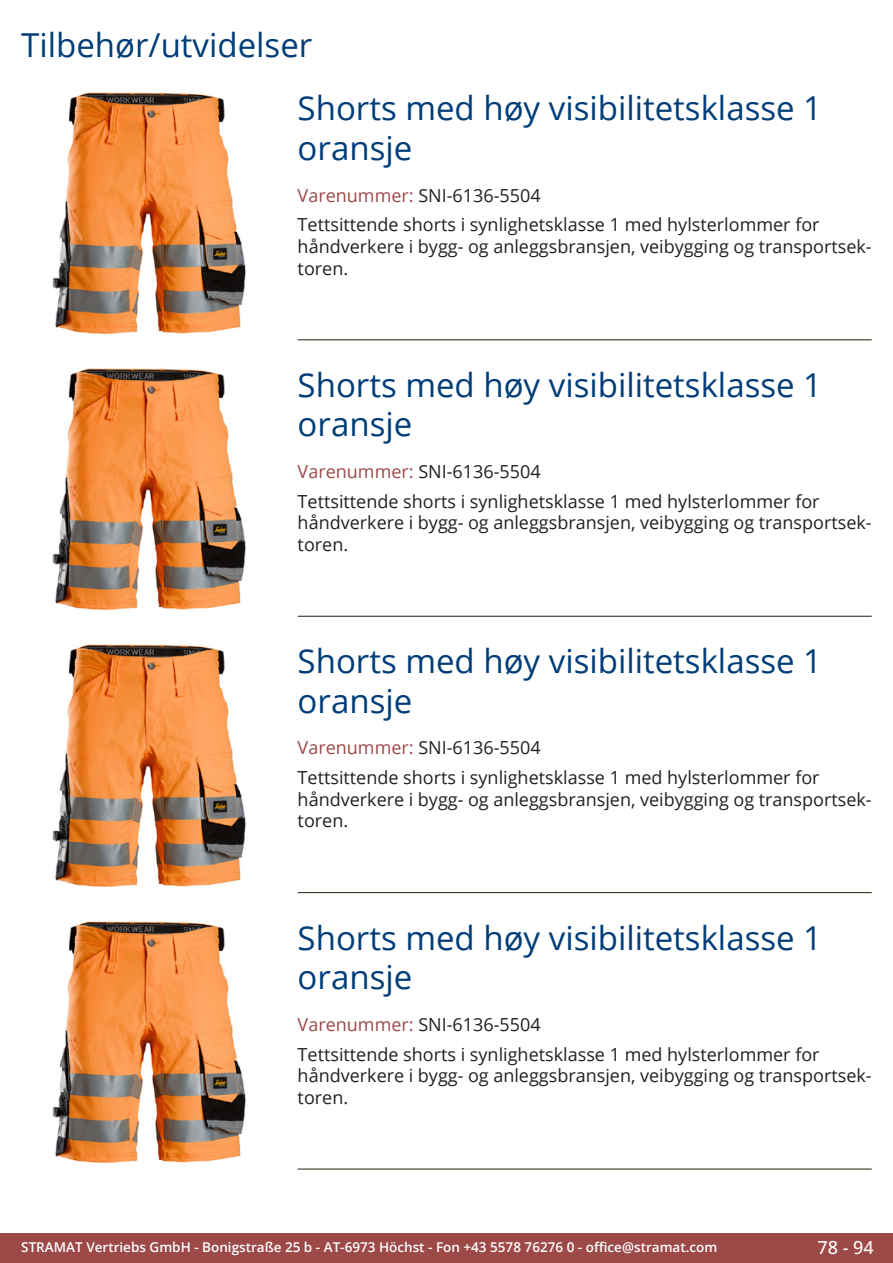
<style>
.page{position:relative;width:893px;height:1263px;background:#fff}
.page>*{position:absolute;margin:0;border:0;box-sizing:border-box;transform-origin:0 0}
.Produkttitel{font:33px/39.6px "Open Sans";color:#003d78}
.RastTitel{font:33px "Open Sans";color:#003d78}
.Beschreibung_Text{font:18px/21.6px "Open Sans";color:#231f20}
.TechDaten_Überschrif{font:18px "Open Sans";color:#231f20}
.t1{font:500 18px "Open Sans";color:#fff}
.t2{font:600 13.5px "Open Sans";color:#fff}
.s1{color:#9c4948}
</style>
<div class="page">
<div style="left:0;top:1233px;width:893px;height:30px;background:#9c4948"></div>
<hr style="left:298px;top:340px;width:574px;height:1px;background:#201d08">
<hr style="left:298px;top:616px;width:574px;height:1px;background:#201d08">
<hr style="left:298px;top:892px;width:574px;height:1px;background:#201d08">
<hr style="left:298px;top:1169px;width:574px;height:1px;background:#201d08">
<img style="left:52px;top:92px;width:194px;height:242px">
<img style="left:52px;top:368px;width:194px;height:242px">
<img style="left:52px;top:644px;width:194px;height:243px">
<img style="left:52px;top:921px;width:194px;height:242px">
<p class="RastTitel" style="left:21px;top:22px;width:293px">Tilbehør/utvidelser</p>
<p class="Produkttitel" style="left:298px;top:88px;width:526px">Shorts med høy visibilitetsklasse 1 oransje</p>
<p class="TechDaten_Überschrif" style="left:298px;top:183px;width:245px"><span class="s1">Varenummer:</span> SNI-6136-5504</p>
<p class="Beschreibung_Text" style="left:298px;top:214px;width:574px">Tettsittende shorts i synlighetsklasse 1 med hylsterlommer for håndverkere i bygg- og anleggsbransjen, veibygging og transportsek&shy;toren.</p>
<p class="Produkttitel" style="left:298px;top:364px;width:526px">Shorts med høy visibilitetsklasse 1 oransje</p>
<p class="TechDaten_Überschrif" style="left:298px;top:459px;width:245px"><span class="s1">Varenummer:</span> SNI-6136-5504</p>
<p class="Beschreibung_Text" style="left:298px;top:490px;width:574px">Tettsittende shorts i synlighetsklasse 1 med hylsterlommer for håndverkere i bygg- og anleggsbransjen, veibygging og transportsek&shy;toren.</p>
<p class="Produkttitel" style="left:298px;top:640px;width:526px">Shorts med høy visibilitetsklasse 1 oransje</p>
<p class="TechDaten_Überschrif" style="left:298px;top:735px;width:245px"><span class="s1">Varenummer:</span> SNI-6136-5504</p>
<p class="Beschreibung_Text" style="left:298px;top:766px;width:574px">Tettsittende shorts i synlighetsklasse 1 med hylsterlommer for håndverkere i bygg- og anleggsbransjen, veibygging og transportsek&shy;toren.</p>
<p class="Produkttitel" style="left:298px;top:917px;width:526px">Shorts med høy visibilitetsklasse 1 oransje</p>
<p class="TechDaten_Überschrif" style="left:298px;top:1012px;width:245px"><span class="s1">Varenummer:</span> SNI-6136-5504</p>
<p class="Beschreibung_Text" style="left:298px;top:1043px;width:574px">Tettsittende shorts i synlighetsklasse 1 med hylsterlommer for håndverkere i bygg- og anleggsbransjen, veibygging og transportsek&shy;toren.</p>
<p class="t2" style="left:21px;top:1238px;width:698px">STRAMAT Vertriebs GmbH - Bonigstraße 25 b - AT-6973 Höchst - Fon +43 5578 76276 0 - office@stramat.com</p>
<p class="t1" style="left:817px;top:1234px;width:58px">78 - 94</p>
</div>
